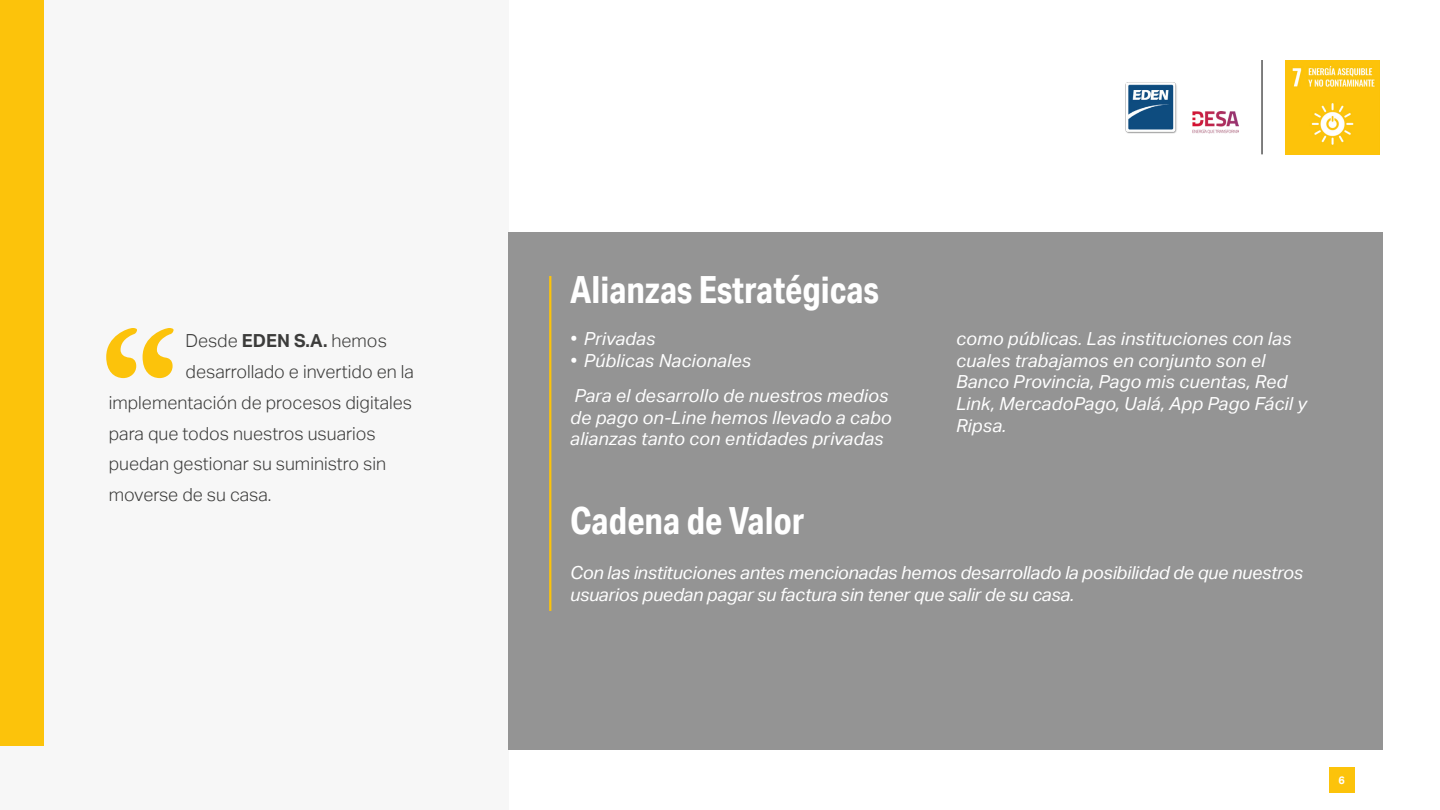
<style>
.page{position:relative;width:1440px;height:810px;background:#fff}
.page>*{position:absolute;margin:0;border:0;box-sizing:border-box;transform-origin:0 0}
.t1{font:700 37.5px "Aktiv Grotesk Cd";color:#fff}
.t2{font:italic 18px/21.8px "Aktiv Grotesk";letter-spacing:.01em;color:#fff}
.t3{font:300 18px "Aktiv Grotesk";color:#3c3c3b}
.t4{font:italic 18px/21.8px "Aktiv Grotesk";letter-spacing:-.01em;color:#fff}
.t5{font:700 10.88px "Aktiv Grotesk";color:#fff}
.s1{font-weight:700}
</style>
<div class="page">
<div style="left:1329px;top:767px;width:25px;height:26px;background:#fcc30b"></div>
<img style="left:1285px;top:60px;width:95px;height:95px">
<hr style="left:1262px;top:60px;width:1px;height:94px;background:#000">
<img style="left:1125px;top:82px;width:52px;height:52px">
<img style="left:1192px;top:112px;width:47px;height:22px">
<div style="left:0;top:0;width:508px;height:810px;background:#f7f7f7"></div>
<div style="left:0;top:0;width:44px;height:746px;background:#fcc30b"></div>
<div style="left:508px;top:232px;width:874px;height:518px;background:#949494"></div>
<hr style="left:549px;top:276px;width:2px;height:335px;background:#fcc30b">
<svg style="left:106px;top:328px;width:68px;height:50px"></svg>
<p class="t3" style="left:186px;top:331px;width:203px">Desde <span class="s1">EDEN S.A.</span> hemos</p>
<p class="t3" style="left:186px;top:361px;width:230px">desarrollado e invertido en la</p>
<p class="t3" style="left:109px;top:392px;width:305px">implementación de procesos digitales</p>
<p class="t3" style="left:109px;top:423px;width:269px">para que todos nuestros usuarios</p>
<p class="t3" style="left:109px;top:454px;width:279px">puedan gestionar su suministro sin</p>
<p class="t3" style="left:109px;top:484px;width:164px">moverse de su casa.</p>
<p class="t1" style="left:570px;top:266px;width:310px">Alianzas Estratégicas</p>
<p class="t2" style="left:570px;top:328px;width:87px">• Privadas</p>
<p class="t2" style="left:570px;top:349px;width:183px">• Públicas Nacionales</p>
<p class="t2" style="left:570px;top:385px;width:323px">Para el desarrollo de nuestros medios de pago on-Line hemos llevado a cabo alianzas tanto con entidades privadas</p>
<p class="t1" style="left:570px;top:497px;width:236px">Cadena de Valor</p>
<p class="t2" style="left:956px;top:328px;width:352px">como públicas. Las instituciones con las cuales trabajamos en conjunto son el Banco Provincia, Pago mis cuentas, Red Link, MercadoPago, Ualá, App Pago Fácil y Ripsa.</p>
<p class="t4" style="left:570px;top:562px;width:735px">Con las instituciones antes mencionadas hemos desarrollado la posibilidad de que nuestros usuarios puedan pagar su factura sin tener que salir de su casa.</p>
<p class="t5" style="left:1338px;top:774px;width:8px">6</p>
</div>
